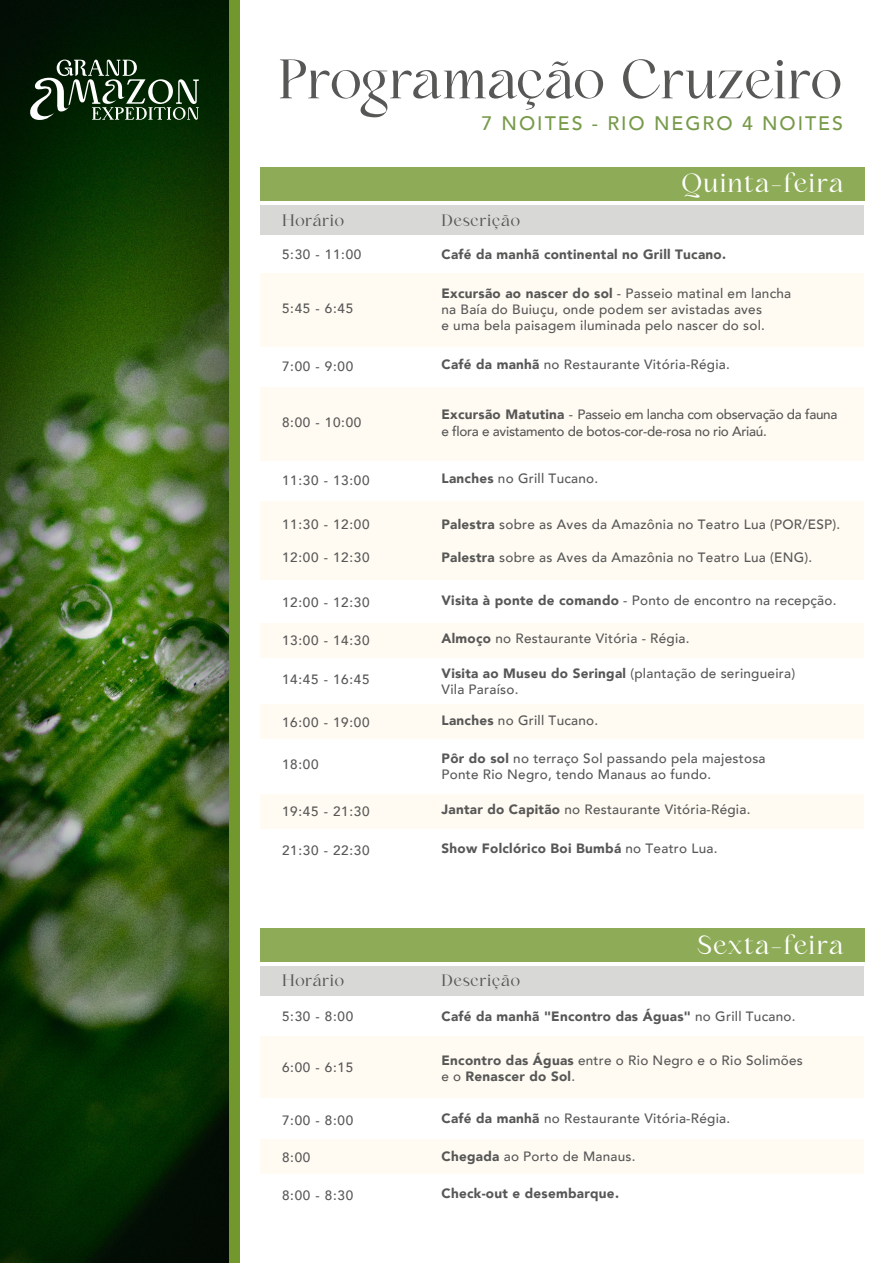
<style>
.page{position:relative;width:893px;height:1263px;background:#fff}
.page>*{position:absolute;margin:0;border:0;box-sizing:border-box;transform-origin:0 0}
.t1{font:50.25px "Kaftan Serif";letter-spacing:.005em;color:#575756}
.t2{font:24px "Kaftan Serif";letter-spacing:.055em;color:#fff}
.t3{font:500 19.5px "Avenir";letter-spacing:.1em;color:#779a49}
.t4{font:15px "Kaftan Serif";letter-spacing:.05em;color:#575756}
.t5{font:500 13.5px/16.2px "Avenir";letter-spacing:.02em;color:#575756}
.t6{font:900 13.5px "Avenir";letter-spacing:.02em;color:#575756}
.t7{font:500 13.5px/16.2px "Avenir";letter-spacing:-.02em;color:#575756}
.s1{font-weight:900}
.s2{font-weight:500}
</style>
<div class="page">
<svg style="left:0;top:0;width:229px;height:1263px;background:#2a4d17"></svg>
<div style="left:229px;top:0;width:11px;height:1263px;background:#72982d"></div>
<svg style="left:29px;top:60px;width:170px;height:60px;background:#3b533b"></svg>
<div style="left:260px;top:1139px;width:146px;height:34px;background:#fffbf3"></div>
<div style="left:406px;top:1139px;width:458px;height:34px;background:#fffbf3"></div>
<div style="left:260px;top:273px;width:146px;height:74px;background:#fffbf3"></div>
<div style="left:406px;top:273px;width:458px;height:74px;background:#fffbf3"></div>
<div style="left:260px;top:206px;width:146px;height:29px;background:#d8d8d7"></div>
<div style="left:406px;top:206px;width:458px;height:29px;background:#d8d8d7"></div>
<div style="left:260px;top:168px;width:604px;height:33px;background:#8eac57"></div>
<div style="left:260px;top:794px;width:146px;height:34px;background:#fffbf3"></div>
<div style="left:406px;top:794px;width:458px;height:34px;background:#fffbf3"></div>
<div style="left:260px;top:705px;width:146px;height:34px;background:#fffbf3"></div>
<div style="left:406px;top:705px;width:458px;height:34px;background:#fffbf3"></div>
<div style="left:260px;top:623px;width:146px;height:34px;background:#fffbf3"></div>
<div style="left:406px;top:623px;width:458px;height:34px;background:#fffbf3"></div>
<div style="left:260px;top:387px;width:146px;height:74px;background:#fffbf3"></div>
<div style="left:406px;top:387px;width:458px;height:74px;background:#fffbf3"></div>
<div style="left:260px;top:501px;width:146px;height:78px;background:#fffbf3"></div>
<div style="left:406px;top:501px;width:458px;height:78px;background:#fffbf3"></div>
<div style="left:260px;top:966px;width:146px;height:29px;background:#d8d8d7"></div>
<div style="left:406px;top:966px;width:458px;height:29px;background:#d8d8d7"></div>
<div style="left:260px;top:928px;width:604px;height:33px;background:#8eac57"></div>
<div style="left:260px;top:1036px;width:146px;height:62px;background:#fffbf3"></div>
<div style="left:406px;top:1036px;width:458px;height:62px;background:#fffbf3"></div>
<h1 class="t1" style="left:278px;top:47px;width:565px">Programação Cruzeiro</h1>
<h3 class="t3" style="left:481px;top:106px;width:363px">7 NOITES - RIO NEGRO 4 NOITES</h3>
<h2 class="t2" style="left:682px;top:167px;width:163px">Quinta-feira</h2>
<p class="t4" style="left:282px;top:210px;width:64px">Horário</p>
<p class="t4" style="left:441px;top:210px;width:80px">Descrição</p>
<p class="t5" style="left:282px;top:245px;width:81px">5:30 - 11:00</p>
<p class="t6" style="left:441px;top:242px;width:286px">Café da manhã continental no Grill Tucano.</p>
<p class="t5" style="left:282px;top:300px;width:73px">5:45 - 6:45</p>
<p class="t5" style="left:282px;top:358px;width:73px">7:00 - 9:00</p>
<p class="t5" style="left:441px;top:284px;width:351px"><span class="s1">Excursão ao nascer do sol</span> - Passeio matinal em lancha na Baía do Buiuçu, onde podem ser avistadas aves<br>e uma bela paisagem iluminada pelo nascer do sol.</p>
<p class="t5" style="left:442px;top:356px;width:290px"><span class="s1">Café da manhã</span> no Restaurante Vitória-Régia.</p>
<p class="t5" style="left:282px;top:413px;width:81px">8:00 - 10:00</p>
<p class="t7" style="left:441px;top:406px;width:398px"><span class="s1">Excursão Matutina</span> - Passeio em lancha com observação da fauna e flora e avistamento de botos-cor-de-rosa no rio Ariaú.</p>
<p class="t5" style="left:282px;top:472px;width:89px">11:30 - 13:00</p>
<p class="t5" style="left:442px;top:470px;width:158px"><span class="s1">Lanches</span> no Grill Tucano.</p>
<p class="t5" style="left:282px;top:516px;width:89px">11:30 - 12:00</p>
<p class="t5" style="left:282px;top:548px;width:89px">12:00 - 12:30</p>
<p class="t5" style="left:441px;top:516px;width:400px"><span class="s1">Palestra</span> sobre as Aves da Amazônia no Teatro Lua (POR/ESP).</p>
<p class="t5" style="left:441px;top:548px;width:372px"><span class="s1">Palestra</span> sobre as Aves da Amazônia no Teatro Lua (ENG).</p>
<p class="t5" style="left:282px;top:593px;width:89px">12:00 - 12:30</p>
<p class="t5" style="left:442px;top:591px;width:397px"><span class="s1">Visita à ponte de comando</span> - Ponto de encontro na recepção.</p>
<p class="t5" style="left:282px;top:631px;width:89px">13:00 - 14:30</p>
<p class="t5" style="left:442px;top:629px;width:250px"><span class="s1">Almoço</span> no Restaurante Vitória - Régia.</p>
<p class="t5" style="left:282px;top:670px;width:89px">14:45 - 16:45</p>
<p class="t5" style="left:442px;top:664px;width:355px"><span class="s1">Visita ao Museu do Seringal</span> (plantação de seringueira)<br>Vila Paraíso.</p>
<p class="t5" style="left:282px;top:713px;width:89px">16:00 - 19:00</p>
<p class="t5" style="left:442px;top:711px;width:158px"><span class="s1">Lanches</span> no Grill Tucano.</p>
<p class="t5" style="left:282px;top:755px;width:38px">18:00</p>
<p class="t5" style="left:442px;top:749px;width:326px"><span class="s1">Pôr do sol</span> no terraço Sol passando pela majestosa<br>Ponte Rio Negro, tendo Manaus ao fundo.</p>
<p class="t5" style="left:282px;top:802px;width:89px">19:45 - 21:30</p>
<p class="t5" style="left:442px;top:800px;width:310px"><span class="s1">Jantar do Capitão</span> no Restaurante Vitória-Régia.</p>
<p class="t5" style="left:282px;top:841px;width:89px">21:30 - 22:30</p>
<p class="t6" style="left:442px;top:837px;width:278px">Show Folclórico Boi Bumbá <span class="s2">no Teatro Lua.</span></p>
<h2 class="t2" style="left:698px;top:929px;width:147px">Sexta-feira</h2>
<p class="t4" style="left:282px;top:971px;width:64px">Horário</p>
<p class="t4" style="left:441px;top:971px;width:80px">Descrição</p>
<p class="t5" style="left:282px;top:1007px;width:73px">5:30 - 8:00</p>
<p class="t6" style="left:441px;top:1004px;width:356px">Café da manhã "Encontro das Águas" <span class="s2">no Grill Tucano.</span></p>
<p class="t5" style="left:282px;top:1058px;width:73px">6:00 - 6:15</p>
<p class="t5" style="left:441px;top:1051px;width:363px"><span class="s1">Encontro das Águas</span> entre o Rio Negro e o Rio Solimões e o <span class="s1">Renascer do Sol</span>.</p>
<p class="t5" style="left:442px;top:1109px;width:290px"><span class="s1">Café da manhã</span> no Restaurante Vitória-Régia.</p>
<p class="t5" style="left:282px;top:1111px;width:73px">7:00 - 8:00</p>
<p class="t5" style="left:282px;top:1148px;width:30px">8:00</p>
<p class="t5" style="left:442px;top:1147px;width:196px"><span class="s1">Chegada</span> ao Porto de Manaus.</p>
<p class="t5" style="left:282px;top:1186px;width:73px">8:00 - 8:30</p>
<p class="t6" style="left:442px;top:1181px;width:179px">Check-out e desembarque.</p>
</div>
